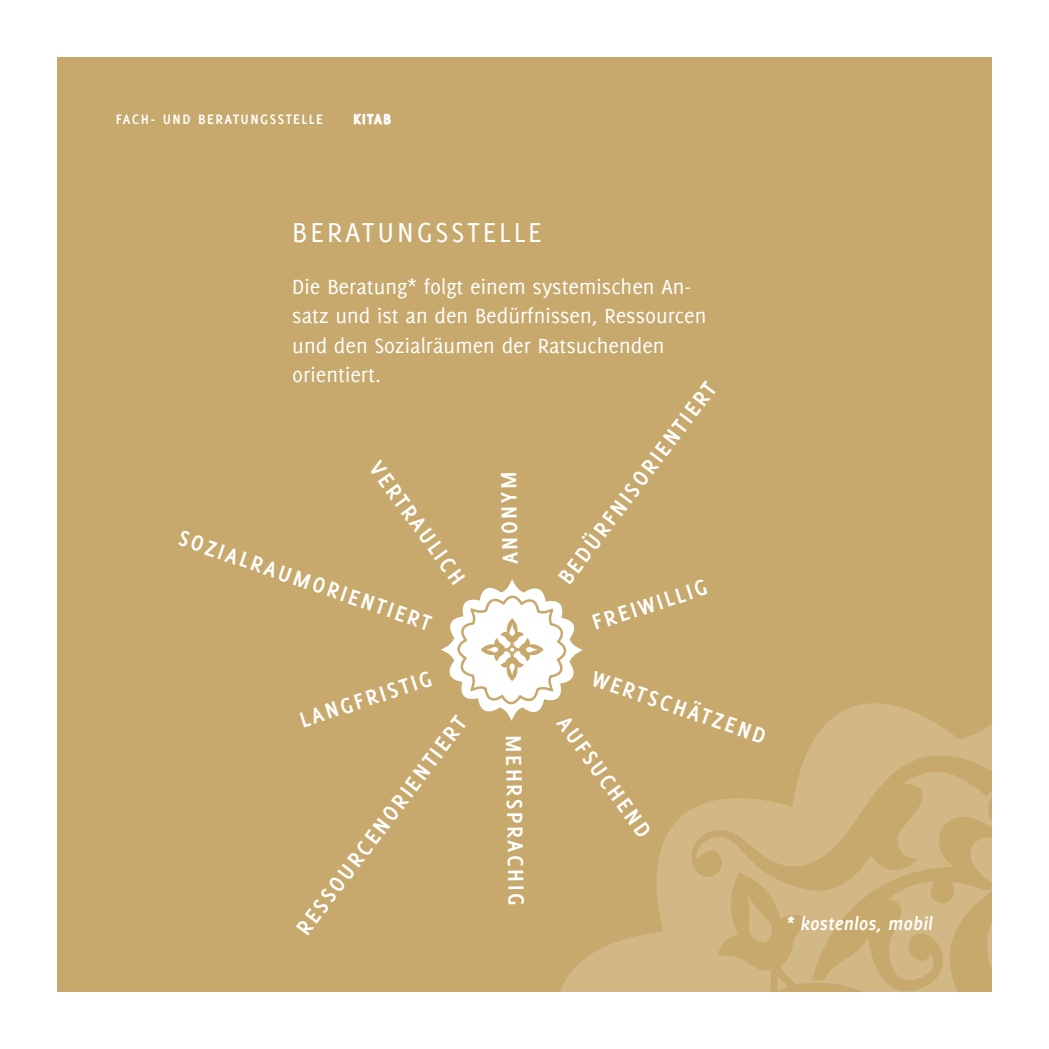
<style>
.page{position:relative;width:1049px;height:1049px;background:#c7a96d}
.page>*{position:absolute;margin:0;border:0;box-sizing:border-box;transform-origin:0 0}
.t1{font:30px "Delicious";letter-spacing:.1em;color:#fff}
.t2{font:700 24px "Delicious";color:#fff}
.t3{font:22.5px/29.2px "Delicious";color:#fff}
.t4{font:italic 700 20px "Delicious";color:#fff}
.t5{font:700 15px "Delicious";letter-spacing:.1em;color:#fff}
</style>
<div class="page">
<svg style="left:560px;top:703px;width:366px;height:289px"></svg>
<svg style="left:592px;top:718px;width:400px;height:274px"></svg>
<svg style="left:354px;top:114px;width:37px;height:11px"></svg>
<svg style="left:440px;top:579px;width:143px;height:142px"></svg>
<div style="left:0;top:0;width:57px;height:1049px;background:#fff"></div>
<div style="left:992px;top:0;width:57px;height:1049px;background:#fff"></div>
<div style="left:0;top:0;width:1049px;height:57px;background:#fff"></div>
<div style="left:0;top:992px;width:1049px;height:57px;background:#fff"></div>
<p class="t5" style="left:116px;top:110px;width:209px">FACH- UND BERATUNGSSTELLE</p>
<p class="t5" style="left:353px;top:110px;width:39px">KITAB</p>
<p class="t1" style="left:292px;top:216px;width:251px">BERATUNGSSTELLE</p>
<p class="t3" style="left:292px;top:272px;width:416px">Die Beratung* folgt einem systemischen An&shy;satz und ist an den Bedürfnissen, Ressourcen und den Sozialräumen der Ratsuchenden orientiert.</p>
<p class="t2" style="left:552px;top:573px;width:249px;rotate:-53deg">BEDÜRFNISORIENTIERT</p>
<p class="t2" style="left:386px;top:455px;width:148px;rotate:54deg">VERTRAULICH</p>
<p class="t2" style="left:496px;top:565px;width:95px;rotate:-91deg">ANONYM</p>
<p class="t2" style="left:184px;top:524px;width:267px;rotate:19deg">SOZIALRAUMORIENTIERT</p>
<p class="t2" style="left:588px;top:610px;width:121px;rotate:-18deg">FREIWILLIG</p>
<p class="t2" style="left:296px;top:707px;width:139px;rotate:-18deg">LANGFRISTIG</p>
<p class="t2" style="left:290px;top:924px;width:269px;rotate:-53deg">RESSOURCENORIENTIERT</p>
<p class="t2" style="left:527px;top:735px;width:172px;rotate:89deg">MEHRSPRACHIG</p>
<p class="t2" style="left:597px;top:664px;width:184px;rotate:19deg">WERTSCHÄTZEND</p>
<p class="t2" style="left:573px;top:710px;width:145px;rotate:54deg">AUFSUCHEND</p>
<p class="t4" style="left:787px;top:912px;width:148px">* kostenlos, mobil</p>
</div>
